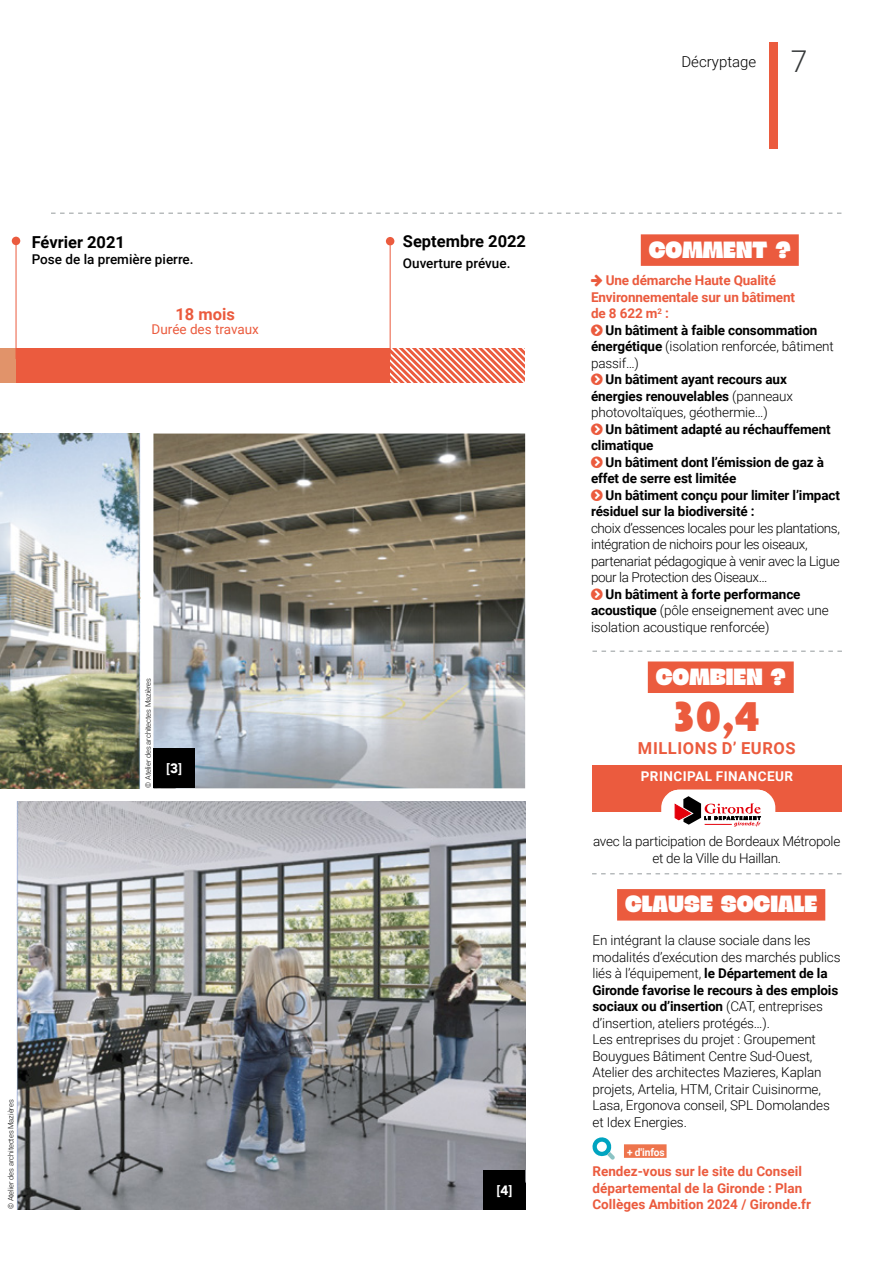
<style>
.page{position:relative;width:893px;height:1263px;background:#fff}
.page>*{position:absolute;margin:0;border:0;box-sizing:border-box;transform-origin:0 0}
.t1{font:900 45px "Agenda";color:#eb5b3e}
.t2{font:25.5px "Blogh Trial";color:#fff}
.t3{font:700 16.5px "Roboto";color:#000}
.t4{font:700 16.5px "Roboto";letter-spacing:.035em;color:#eb5b3e}
.t5{font:300 15px "Roboto";color:#000}
.t6{font:300 13.5px/16.5px "Roboto";letter-spacing:-.01em;color:#000}
.t7{font:700 13.5px/16.5px "Roboto";letter-spacing:-.01em;color:#000}
.t8{font:700 13.5px/16.5px "Roboto";color:#eb5b3e}
.t9{font:300 13.5px/16.5px "Roboto";letter-spacing:-.03em;color:#000}
.t10{font:500 13.5px "Roboto";color:#000}
.t11{font:700 13.5px "Roboto";letter-spacing:.035em;color:#fff}
.t12{font:13.5px "Roboto";color:#eb5b3e}
.t13{font:900 13.5px "Avenir";color:#fff}
.t14{font:700 10.5px "Roboto";letter-spacing:-.01em;color:#fff}
.t15{font:300 7.5px "Roboto";letter-spacing:-.01em;color:#000}
.s1{font-size:30px;color:#353839}
.s2{font-weight:300}
.s3{font-weight:700}
</style>
<div class="page">
<svg style="left:51px;top:213px;width:790px;height:1px"></svg>
<div style="left:592px;top:765px;width:249px;height:46px;background:#eb5b3e"></div>
<svg style="left:592px;top:873px;width:249px;height:1px"></svg>
<svg style="left:592px;top:651px;width:250px;height:1px"></svg>
<div style="left:769px;top:43px;width:9px;height:106px;background:#eb5b3e"></div>
<div style="left:641px;top:234px;width:158px;height:32px;background:#eb5b3e"></div>
<img style="left:0;top:434px;width:141px;height:354px">
<img style="left:16px;top:802px;width:509px;height:407px">
<img style="left:153px;top:434px;width:372px;height:354px">
<div style="left:617px;top:889px;width:208px;height:31px;background:#eb5b3e"></div>
<svg style="left:592px;top:1137px;width:23px;height:23px"></svg>
<div style="left:624px;top:1144px;width:43px;height:14px;background:#ee744c"></div>
<div style="left:661px;top:790px;width:114px;height:41px;background:#fff;border-radius:18px"></div>
<svg style="left:669px;top:790px;width:98px;height:37px"></svg>
<div style="left:648px;top:661px;width:146px;height:32px;background:#eb5b3e"></div>
<div style="left:0;top:349px;width:16px;height:34px;background:#e1936a"></div>
<svg style="left:389px;top:349px;width:136px;height:34px"></svg>
<div style="left:16px;top:349px;width:373px;height:34px;background:#eb5b3e"></div>
<hr style="left:390px;top:245px;width:1px;height:114px;background:#eb5b3e">
<div style="left:386px;top:237px;width:8px;height:8px;background:#eb5b3e;border-radius:50%"></div>
<hr style="left:16px;top:245px;width:1px;height:114px;background:#eb5b3e">
<div style="left:12px;top:237px;width:8px;height:8px;background:#eb5b3e;border-radius:50%"></div>
<div style="left:153px;top:749px;width:42px;height:39px;background:#000"></div>
<div style="left:484px;top:1170px;width:41px;height:39px;background:#000"></div>
<p class="t3" style="left:32px;top:230px;width:95px">Février 2021</p>
<p class="t10" style="left:32px;top:250px;width:163px">Pose de la première pierre.</p>
<p class="t4" style="left:175px;top:302px;width:61px">18 mois</p>
<p class="t12" style="left:152px;top:320px;width:109px">Durée des travaux</p>
<p class="t15" style="left:5px;top:1209px;width:111px;rotate:-90deg">© Atelier des architectes Mazières</p>
<p class="t15" style="left:143px;top:787px;width:111px;rotate:-90deg">© Atelier des architectes Mazières</p>
<p class="t13" style="left:166px;top:757px;width:17px">[3]</p>
<p class="t3" style="left:403px;top:230px;width:125px">Septembre 2022</p>
<p class="t10" style="left:403px;top:254px;width:109px">Ouverture prévue.</p>
<p class="t13" style="left:496px;top:1178px;width:17px">[4]</p>
<p class="t5" style="left:681px;top:51px;width:127px">Décryptage <span class="s1">7</span></p>
<h2 class="t2" style="left:649px;top:235px;width:144px">COMMENT ?</h2>
<p class="t8" style="left:591px;top:271px;width:206px;text-indent:15px">Une démarche Haute Qualité<br>Environnementale sur un bâtiment de 8 622 m<sup>2</sup> :</p>
<p class="t7" style="left:591px;top:321px;width:244px;text-indent:15px">Un bâtiment à faible consommation énergétique <span class="s2">(isolation renforcée, bâtiment passif…)</span></p>
<p class="t7" style="left:591px;top:370px;width:204px;text-indent:15px">Un bâtiment ayant recours aux énergies renouvelables <span class="s2">(panneaux photovoltaïques, géothermie…)</span></p>
<p class="t7" style="left:591px;top:420px;width:241px;text-indent:15px">Un bâtiment adapté au réchauffement climatique</p>
<p class="t7" style="left:591px;top:453px;width:235px;text-indent:15px">Un bâtiment dont l’émission de gaz à effet de serre est limitée</p>
<p class="t7" style="left:591px;top:486px;width:250px;text-indent:15px">Un bâtiment conçu pour limiter l’impact résiduel sur la biodiversité :</p>
<p class="t9" style="left:591px;top:519px;width:250px">choix d’essences locales pour les plantations, intégration de nichoirs pour les oiseaux, partenariat pédagogique à venir avec la Ligue pour la Protection des Oiseaux…</p>
<p class="t6" style="left:591px;top:585px;width:239px;text-indent:15px"><span class="s3">Un bâtiment à forte performance acoustique</span> (pôle enseignement avec une isolation acoustique renforcée)</p>
<h2 class="t2" style="left:656px;top:662px;width:131px">COMBIEN ?</h2>
<h1 class="t1" style="left:674px;top:689px;width:87px">30,4</h1>
<p class="t4" style="left:638px;top:736px;width:159px">MILLIONS D’ EUROS</p>
<p class="t11" style="left:641px;top:767px;width:154px">PRINCIPAL FINANCEUR</p>
<p class="t6" style="left:593px;top:832px;width:249px;text-align:center">avec la participation de Bordeaux Métropole et de la Ville du Haillan.</p>
<h2 class="t2" style="left:625px;top:890px;width:194px">CLAUSE SOCIALE</h2>
<p class="t6" style="left:592px;top:931px;width:250px">En intégrant la clause sociale dans les modalités d’exécution des marchés publics liés à l’équipement, <span class="s3">le Département de la Gironde favorise le recours à des emplois sociaux ou d’insertion</span> (CAT, entreprises d’insertion, ateliers protégés…).<br>Les entreprises du projet : Groupement Bouygues Bâtiment Centre Sud-Ouest, Atelier des architectes Mazieres, Kaplan projets, Artelia, HTM, Critair Cuisinorme, Lasa, Ergonova conseil, SPL Domolandes et Idex Energies.</p>
<p class="t14" style="left:627px;top:1144px;width:39px">+ d'infos</p>
<p class="t8" style="left:592px;top:1162px;width:220px">Rendez-vous sur le site du Conseil départemental de la Gironde : Plan<br>Collèges Ambition 2024 / Gironde.fr</p>
</div>
